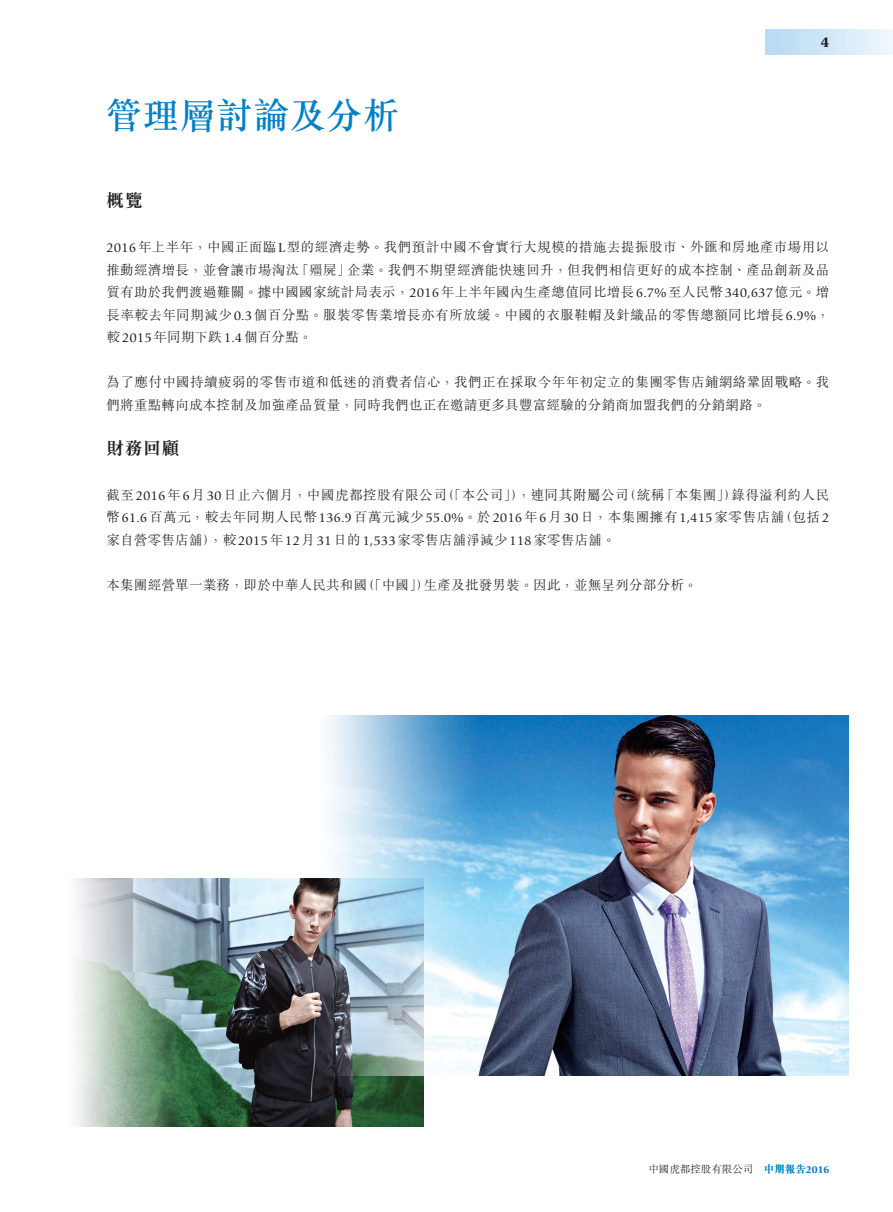
<style>
.page{position:relative;width:893px;height:1212px;background:#fff}
.page>*{position:absolute;margin:0;border:0;box-sizing:border-box;transform-origin:0 0}
.t1{font:500 36px "M Sung HK";letter-spacing:.02em;color:#0080c5}
.t2{font:700 18px "M Sung HK";letter-spacing:.02em;color:#231f20}
.t3{font:900 15px "Giovanni Std";color:#231f20}
.t4{font:300 13.5px/22.5px "M Sung HK";letter-spacing:.03em;color:#231f20;text-align:justify}
.t5{font:300 10.5px "M Sung HK";color:#231f20}
.s1{font-family:"Giovanni Std";font-weight:400}
.s2{font-weight:800;color:#0080c5}
.s3{font-family:"Giovanni Std";font-weight:900;color:#0080c5}
</style>
<div class="page">
<div style="left:765px;top:30px;width:128px;height:24px;background:linear-gradient(to right,#b4d8f2,#f0f8fc)"></div>
<img style="left:75px;top:878px;width:349px;height:249px">
<img style="left:309px;top:716px;width:540px;height:360px">
<h1 class="t1" style="left:106px;top:90px;width:295px">管理層討論及分析</h1>
<p class="t3" style="left:821px;top:34px;width:10px">4</p>
<h2 class="t2" style="left:106px;top:192px;width:38px">概覽</h2>
<p class="t4" style="left:106px;top:235px;width:725px"><span class="s1">2016</span>年上半年，中國正面臨<span class="s1">L</span>型的經濟走勢。我們預計中國不會實行大規模的措施去提振股市、外匯和房地產市場用以推動經濟增長，並會讓市場淘汰「殭屍」企業。我們不期望經濟能快速回升，但我們相信更好的成本控制、產品創新及品質有助於我們渡過難關。據中國國家統計局表示，<span class="s1">2016</span>年上半年國內生產總值同比增長<span class="s1">6.7%</span>至人民幣<span class="s1">340,637</span>億元。增長率較去年同期減少<span class="s1">0.3</span>個百分點。服裝零售業增長亦有所放緩。中國的衣服鞋帽及針織品的零售總額同比增長<span class="s1">6.9%</span>，較<span class="s1">2015</span>年同期下跌<span class="s1">1.4</span>個百分點。</p>
<p class="t4" style="left:106px;top:370px;width:724px">為了應付中國持續疲弱的零售市道和低迷的消費者信心，我們正在採取今年年初定立的集團零售店鋪網絡鞏固戰略。我們將重點轉向成本控制及加強產品質量，同時我們也正在邀請更多具豐富經驗的分銷商加盟我們的分銷網路。</p>
<h2 class="t2" style="left:106px;top:439px;width:75px">財務回顧</h2>
<p class="t4" style="left:106px;top:483px;width:724px">截至<span class="s1">2016</span>年<span class="s1">6</span>月<span class="s1">30</span>日止六個月，中國虎都控股有限公司（「本公司」），連同其附屬公司（統稱「本集團」）錄得溢利約人民幣<span class="s1">61.6</span>百萬元，較去年同期人民幣<span class="s1">136.9</span>百萬元減少<span class="s1">55.0%</span>。於<span class="s1">2016</span>年<span class="s1">6</span>月<span class="s1">30</span>日，本集團擁有<span class="s1">1,415</span>家零售店舖（包括<span class="s1">2</span>家自營零售店舖），較<span class="s1">2015</span>年<span class="s1">12</span>月<span class="s1">31</span>日的<span class="s1">1,533</span>家零售店舖淨減少<span class="s1">118</span>家零售店舖。</p>
<p class="t4" style="left:106px;top:573px;width:593px">本集團經營單一業務，即於中華人民共和國（「中國」）生產及批發男裝。因此，並無呈列分部分析。</p>
<p class="t5" style="left:648px;top:1162px;width:182px">中國虎都控股有限公司 <span class="s2">中期報告</span><span class="s3">2016</span></p>
</div>
